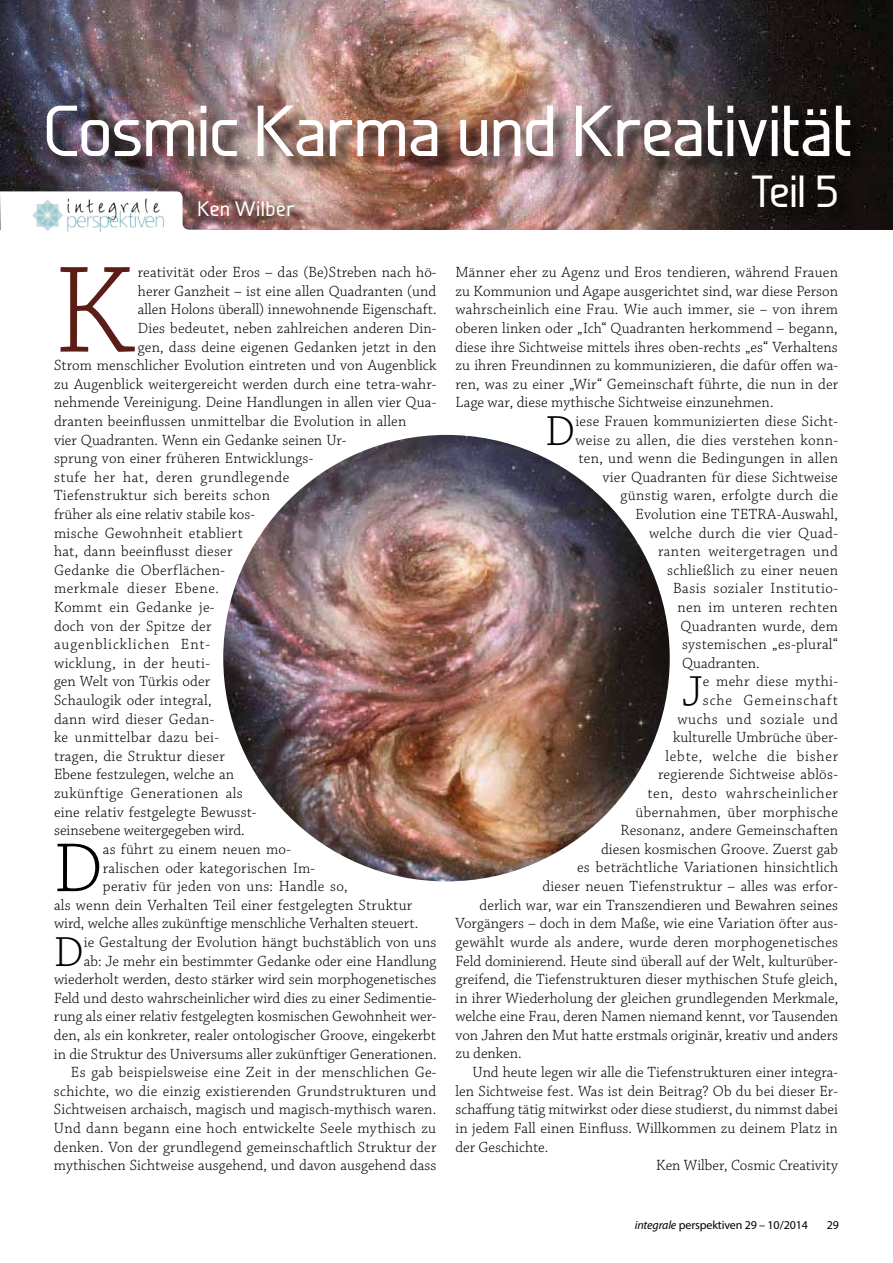
<style>
.page{position:relative;width:893px;height:1263px;background:#fff}
.page>*{position:absolute;margin:0;border:0;box-sizing:border-box;transform-origin:0 0}
.t1{font:300 130.05px "Chaparral Pro";color:#5b1d16}
.t2{font:300 72.9px "Chaparral Pro";color:#000}
.t3{font:500 72px "Galette";letter-spacing:-.025em;color:#fff}
.t4{font:500 45px "Galette";color:#fff}
.t5{font:300 44.25px "Chaparral Pro";color:#000}
.t6{font:500 21px "Galette";letter-spacing:.025em;color:#fff}
.t7{font:300 15.6px/18.6px "Chaparral Pro";letter-spacing:.01em;color:#000;text-align:right}
.t8{font:300 15.6px "Chaparral Pro";letter-spacing:.03em;color:#000}
.t9{font:300 15.6px "Chaparral Pro";letter-spacing:.035em;color:#000}
.t10{font:300 15.6px "Chaparral Pro";letter-spacing:.04em;color:#000}
.t11{font:300 15.6px "Chaparral Pro";letter-spacing:.06em;color:#000}
.t12{font:300 15.6px "Chaparral Pro";letter-spacing:.05em;color:#000}
.t13{font:12px "Myriad Pro";letter-spacing:-.01em;color:#000}
.s1{font-style:italic}
</style>
<div class="page">
<img style="left:0;top:0;width:893px;height:229px">
<svg style="left:0;top:191px;width:215px;height:41px"></svg>
<img style="left:33px;top:198px;width:146px;height:33px">
<div style="left:47px;top:106px;width:821px;height:68px;background:#000;opacity:.75"></div>
<div style="left:753px;top:175px;width:102px;height:50px;background:#14100d"></div>
<img style="left:223px;top:435px;width:447px;height:446px;border-radius:223px">
<h3 class="t3" style="left:43px;top:87px;width:811px">Cosmic Karma und Kreativität</h3>
<h3 class="t4" style="left:751px;top:163px;width:90px">Teil 5</h3>
<h3 class="t6" style="left:198px;top:196px;width:99px">Ken Wilber</h3>
<h1 class="t1" style="left:54px;top:240px;width:80px">K</h1>
<p class="t7" style="left:138px;top:264px;width:300px">reativität oder Eros – das (Be)Streben nach hö-</p>
<p class="t7" style="left:138px;top:282px;width:300px">herer Ganzheit – ist eine allen Quadranten (und</p>
<p class="t7" style="left:138px;top:301px;width:300px">allen Holons überall) innewohnende Eigenschaft.</p>
<p class="t7" style="left:138px;top:319px;width:300px">Dies bedeutet, neben zahlreichen anderen Din-</p>
<p class="t7" style="left:138px;top:338px;width:300px">gen, dass deine eigenen Gedanken jetzt in den</p>
<p class="t7" style="left:54px;top:357px;width:384px">Strom menschlicher Evolution eintreten und von Augenblick</p>
<p class="t7" style="left:54px;top:375px;width:384px">zu Augenblick weitergereicht werden durch eine tetra-wahr-</p>
<p class="t7" style="left:54px;top:394px;width:384px">nehmende Vereinigung. Deine Handlungen in allen vier Qua-</p>
<p class="t7" style="left:54px;top:412px;width:354px">dranten beeinflussen unmittelbar die Evolution in allen</p>
<p class="t7" style="left:54px;top:431px;width:294px">vier Quadranten. Wenn ein Gedanke seinen Ur-</p>
<p class="t7" style="left:54px;top:450px;width:261px">sprung von einer früheren Entwicklungs-</p>
<p class="t9" style="left:54px;top:468px;width:237px">stufe her hat, deren grundlegende</p>
<p class="t7" style="left:54px;top:487px;width:218px">Tiefenstruktur sich bereits schon</p>
<p class="t7" style="left:54px;top:505px;width:203px">früher als eine relativ stabile kos-</p>
<p class="t7" style="left:54px;top:524px;width:190px">mische Gewohnheit etabliert</p>
<p class="t7" style="left:54px;top:543px;width:180px">hat, dann beeinflusst dieser</p>
<p class="t7" style="left:54px;top:561px;width:172px">Gedanke die Oberflächen-</p>
<p class="t10" style="left:54px;top:580px;width:166px">merkmale dieser Ebene.</p>
<p class="t8" style="left:54px;top:599px;width:162px">Kommt ein Gedanke je-</p>
<p class="t7" style="left:54px;top:617px;width:159px">doch von der Spitze der</p>
<p class="t11" style="left:54px;top:636px;width:157px">augenblicklichen Ent-</p>
<p class="t8" style="left:54px;top:654px;width:157px">wicklung, in der heuti-</p>
<p class="t7" style="left:54px;top:673px;width:158px">gen Welt von Türkis oder</p>
<p class="t7" style="left:54px;top:691px;width:159px">Schaulogik oder integral,</p>
<p class="t7" style="left:54px;top:710px;width:162px">dann wird dieser Gedan-</p>
<p class="t7" style="left:54px;top:729px;width:167px">ke unmittelbar dazu bei-</p>
<p class="t7" style="left:54px;top:747px;width:172px">tragen, die Struktur dieser</p>
<p class="t7" style="left:54px;top:766px;width:182px">Ebene festzulegen, welche an</p>
<p class="t8" style="left:54px;top:785px;width:190px">zukünftige Generationen als</p>
<p class="t7" style="left:54px;top:803px;width:204px">eine relativ festgelegte Bewusst-</p>
<p class="t7" style="left:54px;top:822px;width:192px">seinsebene weitergegeben wird.</p>
<h2 class="t2" style="left:54px;top:828px;width:50px">D</h2>
<p class="t7" style="left:103px;top:840px;width:190px">as führt zu einem neuen mo-</p>
<p class="t7" style="left:103px;top:859px;width:214px">ralischen oder kategorischen Im-</p>
<p class="t7" style="left:103px;top:877px;width:246px">perativ für jeden von uns: Handle so,</p>
<p class="t7" style="left:54px;top:896px;width:360px">als wenn dein Verhalten Teil einer festgelegten Struktur</p>
<p class="t7" style="left:54px;top:915px;width:366px">wird, welche alles zukünftige menschliche Verhalten steuert.</p>
<h3 class="t5" style="left:54px;top:927px;width:31px">D</h3>
<p class="t7" style="left:54px;top:933px;width:384px">ie Gestaltung der Evolution hängt buchstäblich von uns<br>ab: Je mehr ein bestimmter Gedanke oder eine Handlung wiederholt werden, desto stärker wird sein morphogenetisches Feld und desto wahrscheinlicher wird dies zu einer Sedimentie&shy;rung als einer relativ festgelegten kosmischen Gewohnheit wer&shy;den, als ein konkreter, realer ontologischer Groove, eingekerbt in die Struktur des Universums aller zukünftiger Generationen.<br>Es gab beispielsweise eine Zeit in der menschlichen Ge&shy;schichte, wo die einzig existierenden Grundstrukturen und Sichtweisen archaisch, magisch und magisch-mythisch waren.<br>Und dann begann eine hoch entwickelte Seele mythisch zu denken. Von der grundlegend gemeinschaftlich Struktur der mythischen Sichtweise ausgehend, und davon ausgehend dass</p>
<p class="t7" style="left:455px;top:264px;width:384px;text-align:justify">Männer eher zu Agenz und Eros tendieren, während Frauen zu Kommunion und Agape ausgerichtet sind, war diese Person wahrscheinlich eine Frau. Wie auch immer, sie – von ihrem oberen linken oder „Ich“ Quadranten herkommend – begann, diese ihre Sichtweise mittels ihres oben-rechts „es“ Verhaltens zu ihren Freundinnen zu kommunizieren, die dafür offen wa&shy;ren, was zu einer „Wir“ Gemeinschaft führte, die nun in der Lage war, diese mythische Sichtweise einzunehmen.</p>
<h3 class="t5" style="left:545px;top:407px;width:31px">D</h3>
<p class="t7" style="left:575px;top:412px;width:264px">iese Frauen kommunizierten diese Sicht-</p>
<p class="t7" style="left:575px;top:431px;width:264px">weise zu allen, die dies verstehen konn-</p>
<p class="t7" style="left:578px;top:450px;width:261px">ten, und wenn die Bedingungen in allen</p>
<p class="t7" style="left:602px;top:468px;width:237px">vier Quadranten für diese Sichtweise</p>
<p class="t7" style="left:620px;top:487px;width:219px">günstig waren, erfolgte durch die</p>
<p class="t7" style="left:635px;top:505px;width:204px">Evolution eine TETRA-Auswahl,</p>
<p class="t7" style="left:649px;top:524px;width:191px">welche durch die vier Quad-</p>
<p class="t9" style="left:658px;top:543px;width:181px">ranten weitergetragen und</p>
<p class="t7" style="left:667px;top:561px;width:173px">schließlich zu einer neuen</p>
<p class="t9" style="left:673px;top:580px;width:167px">Basis sozialer Institutio-</p>
<p class="t8" style="left:677px;top:599px;width:162px">nen im unteren rechten</p>
<p class="t7" style="left:680px;top:617px;width:159px">Quadranten wurde, dem</p>
<p class="t7" style="left:682px;top:636px;width:157px">systemischen „es-plural“</p>
<p class="t7" style="left:682px;top:654px;width:79px">Quadranten.</p>
<h3 class="t5" style="left:682px;top:667px;width:22px">J</h3>
<p class="t7" style="left:703px;top:673px;width:137px">e mehr diese mythi-</p>
<p class="t11" style="left:703px;top:692px;width:137px">sche Gemeinschaft</p>
<p class="t10" style="left:677px;top:710px;width:162px">wuchs und soziale und</p>
<p class="t7" style="left:673px;top:729px;width:167px">kulturelle Umbrüche über-</p>
<p class="t12" style="left:665px;top:747px;width:174px">lebte, welche die bisher</p>
<p class="t7" style="left:658px;top:766px;width:182px">regierende Sichtweise ablös-</p>
<p class="t10" style="left:647px;top:785px;width:192px">ten, desto wahrscheinlicher</p>
<p class="t7" style="left:635px;top:803px;width:204px">übernahmen, über morphische</p>
<p class="t7" style="left:620px;top:822px;width:219px">Resonanz, andere Gemeinschaften</p>
<p class="t7" style="left:601px;top:840px;width:239px">diesen kosmischen Groove. Zuerst gab</p>
<p class="t7" style="left:577px;top:859px;width:263px">es beträchtliche Variationen hinsichtlich</p>
<p class="t7" style="left:542px;top:877px;width:297px">dieser neuen Tiefenstruktur – alles was erfor-</p>
<p class="t7" style="left:479px;top:896px;width:360px">derlich war, war ein Transzendieren und Bewahren seines</p>
<p class="t7" style="left:455px;top:915px;width:384px">Vorgängers – doch in dem Maße, wie eine Variation öfter aus-</p>
<p class="t7" style="left:455px;top:933px;width:384px">gewählt wurde als andere, wurde deren morphogenetisches</p>
<p class="t7" style="left:455px;top:952px;width:384px">Feld dominierend. Heute sind überall auf der Welt, kulturüber-</p>
<p class="t7" style="left:455px;top:970px;width:384px">greifend, die Tiefenstrukturen dieser mythischen Stufe gleich,</p>
<p class="t7" style="left:455px;top:989px;width:384px">in ihrer Wiederholung der gleichen grundlegenden Merkmale,</p>
<p class="t7" style="left:455px;top:1008px;width:384px">welche eine Frau, deren Namen niemand kennt, vor Tausenden</p>
<p class="t7" style="left:455px;top:1026px;width:384px">von Jahren den Mut hatte erstmals originär, kreativ und anders</p>
<p class="t7" style="left:455px;top:1045px;width:68px">zu denken.</p>
<p class="t7" style="left:472px;top:1063px;width:367px">Und heute legen wir alle die Tiefenstrukturen einer integra-</p>
<p class="t7" style="left:455px;top:1082px;width:384px">len Sichtweise fest. Was ist dein Beitrag? Ob du bei dieser Er-</p>
<p class="t7" style="left:455px;top:1101px;width:384px">schaffung tätig mitwirkst oder diese studierst, du nimmst dabei</p>
<p class="t7" style="left:455px;top:1119px;width:384px">in jedem Fall einen Einfluss. Willkommen zu deinem Platz in</p>
<p class="t7" style="left:455px;top:1138px;width:94px">der Geschichte.</p>
<p class="t7" style="left:656px;top:1156px;width:183px">Ken Wilber, Cosmic Creativity</p>
<p class="t13" style="left:635px;top:1217px;width:175px"><span class="s1">integrale</span> perspektiven 29 – 10/2014</p>
<p class="t13" style="left:827px;top:1217px;width:14px">29</p>
</div>
